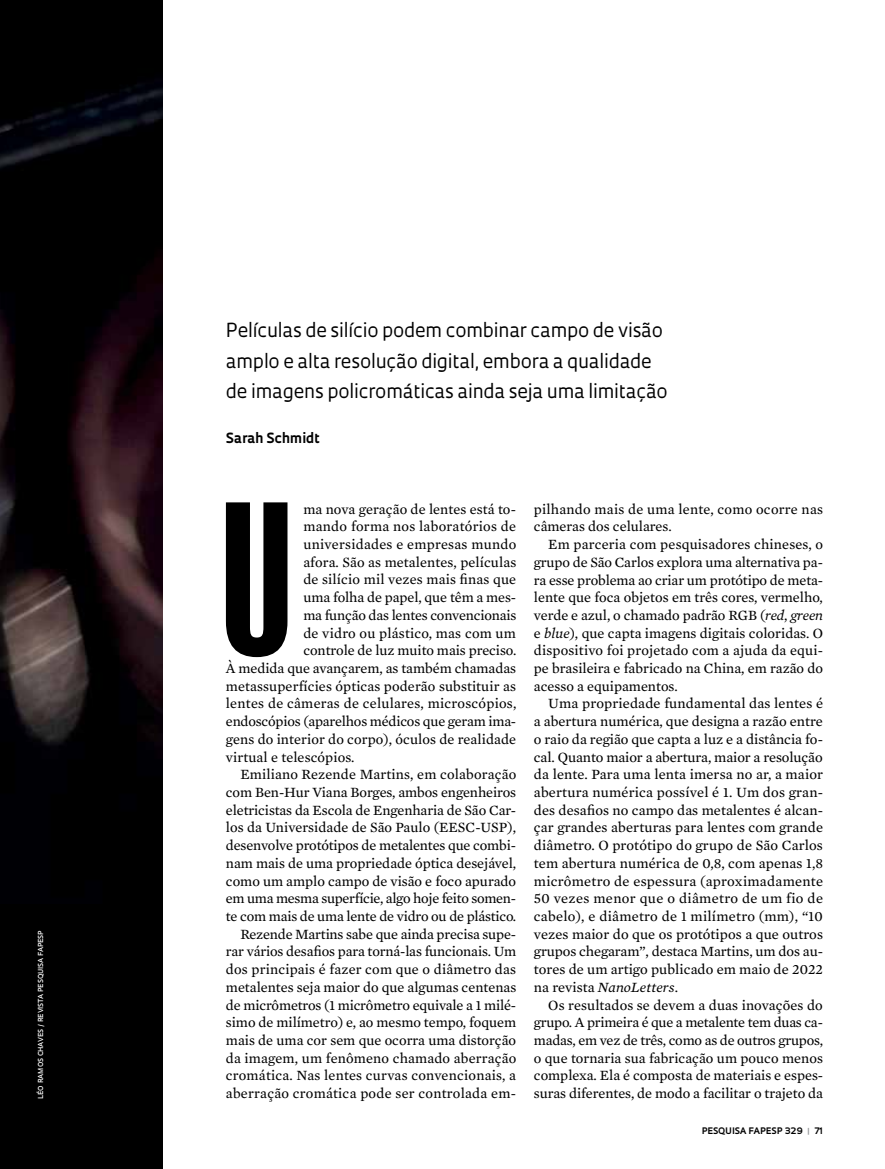
<style>
.page{position:relative;width:885px;height:1169px;background:#fff}
.page>*{position:absolute;margin:0;border:0;box-sizing:border-box;transform-origin:0 0}
.t1{font:195.45px "Swiss 924 BT Regular B";color:#000}
.t2{font:18.75px/30.9px "Oculum";letter-spacing:-.01em;color:#000}
.t3{font:14.4px/17.7px "Mercury Text G2";color:#000;text-align:justify}
.t4{font:14.4px "Mercury Text G2";letter-spacing:.02em;color:#000}
.t5{font:14.4px "Mercury Text G2";letter-spacing:-.02em;color:#000}
.t6{font:700 13.65px "Oculum";letter-spacing:-.005em;color:#000}
.t7{font:700 8.7px "Oculum";letter-spacing:.015em;color:#000}
.t8{font:600 6.75px "Oculum";letter-spacing:.015em;color:#fff}
.s1{font-style:italic}
.s2{color:#939598}
</style>
<div class="page">
<div style="left:0;top:0;width:163px;height:1168px;background:#000"></div>
<img style="left:0;top:80px;width:163px;height:666px">
<p class="t8" style="left:36px;top:1098px;width:170px;rotate:-90deg">LÉO RAMOS CHAVES / REVISTA PESQUISA FAPESP</p>
<h2 class="t2" style="left:226px;top:313px;width:443px">Películas de silício podem combinar campo de visão amplo e alta resolução digital, embora a qualidade de imagens policromáticas ainda seja uma limitação</h2>
<p class="t6" style="left:226px;top:428px;width:95px">Sarah Schmidt</p>
<h1 class="t1" style="left:220px;top:463px;width:75px">U</h1>
<p class="t3" style="left:303px;top:499px;width:214px">ma nova geração de lentes está to-</p>
<p class="t4" style="left:303px;top:516px;width:214px">mando forma nos laboratórios de</p>
<p class="t4" style="left:303px;top:534px;width:215px">universidades e empresas mundo</p>
<p class="t3" style="left:303px;top:552px;width:214px">afora. São as metalentes, películas</p>
<p class="t3" style="left:303px;top:570px;width:214px">de silício mil vezes mais finas que</p>
<p class="t3" style="left:303px;top:588px;width:214px">uma folha de papel, que têm a mes-</p>
<p class="t3" style="left:303px;top:605px;width:214px">ma função das lentes convencionais</p>
<p class="t3" style="left:303px;top:623px;width:214px">de vidro ou plástico, mas com um</p>
<p class="t3" style="left:303px;top:641px;width:215px">controle de luz muito mais preciso.</p>
<p class="t3" style="left:226px;top:658px;width:292px">À medida que avançarem, as também chamadas</p>
<p class="t3" style="left:226px;top:676px;width:292px">metassuperfícies ópticas poderão substituir as</p>
<p class="t4" style="left:226px;top:693px;width:292px">lentes de câmeras de celulares, microscópios,</p>
<p class="t3" style="left:226px;top:711px;width:292px">endoscópios (aparelhos médicos que geram ima-</p>
<p class="t3" style="left:226px;top:729px;width:292px">gens do interior do corpo), óculos de realidade</p>
<p class="t3" style="left:226px;top:747px;width:130px">virtual e telescópios.</p>
<p class="t3" style="left:240px;top:765px;width:277px">Emiliano Rezende Martins, em colaboração</p>
<p class="t3" style="left:226px;top:782px;width:292px">com Ben-Hur Viana Borges, ambos engenheiros</p>
<p class="t3" style="left:226px;top:800px;width:292px">eletricistas da Escola de Engenharia de São Car-</p>
<p class="t3" style="left:226px;top:818px;width:292px">los da Universidade de São Paulo (EESC-USP),</p>
<p class="t3" style="left:226px;top:835px;width:292px">desenvolve protótipos de metalentes que combi-</p>
<p class="t3" style="left:226px;top:853px;width:292px">nam mais de uma propriedade óptica desejável,</p>
<p class="t3" style="left:226px;top:871px;width:292px">como um amplo campo de visão e foco apurado</p>
<p class="t5" style="left:226px;top:888px;width:292px">em uma mesma superfície, algo hoje feito somen-</p>
<p class="t3" style="left:226px;top:906px;width:292px">te com mais de uma lente de vidro ou de plástico.</p>
<p class="t3" style="left:240px;top:924px;width:277px">Rezende Martins sabe que ainda precisa supe-</p>
<p class="t3" style="left:226px;top:942px;width:292px">rar vários desafios para torná-las funcionais. Um</p>
<p class="t3" style="left:226px;top:959px;width:292px">dos principais é fazer com que o diâmetro das</p>
<p class="t3" style="left:226px;top:977px;width:292px">metalentes seja maior do que algumas centenas</p>
<p class="t3" style="left:226px;top:995px;width:292px">de micrômetros (1 micrômetro equivale a 1 milé-</p>
<p class="t3" style="left:226px;top:1012px;width:292px">simo de milímetro) e, ao mesmo tempo, foquem</p>
<p class="t3" style="left:226px;top:1030px;width:292px">mais de uma cor sem que ocorra uma distorção</p>
<p class="t3" style="left:226px;top:1048px;width:292px">da imagem, um fenômeno chamado aberração</p>
<p class="t3" style="left:226px;top:1066px;width:292px">cromática. Nas lentes curvas convencionais, a</p>
<p class="t3" style="left:226px;top:1083px;width:292px">aberração cromática pode ser controlada em-</p>
<p class="t3" style="left:534px;top:499px;width:291px">pilhando mais de uma lente, como ocorre nas câmeras dos celulares.</p>
<p class="t3" style="left:534px;top:534px;width:291px;text-indent:14px">Em parceria com pesquisadores chineses, o grupo de São Carlos explora uma alternativa pa&shy;ra esse problema ao criar um protótipo de meta&shy;lente que foca objetos em três cores, vermelho, verde e azul, o chamado padrão RGB (<span class="s1">red</span>, <span class="s1">green </span>e <span class="s1">blue</span>), que capta imagens digitais coloridas. O dispositivo foi projetado com a ajuda da equi&shy;pe brasileira e fabricado na China, em razão do acesso a equipamentos.</p>
<p class="t3" style="left:534px;top:694px;width:291px;text-indent:14px">Uma propriedade fundamental das lentes é a abertura numérica, que designa a razão entre o raio da região que capta a luz e a distância fo&shy;cal. Quanto maior a abertura, maior a resolução da lente. Para uma lenta imersa no ar, a maior abertura numérica possível é 1. Um dos gran&shy;des desafios no campo das metalentes é alcan&shy;çar grandes aberturas para lentes com grande diâmetro. O protótipo do grupo de São Carlos tem abertura numérica de 0,8, com apenas 1,8 micrômetro de espessura (aproximadamente 50 vezes menor que o diâmetro de um fio de cabelo), e diâmetro de 1 milímetro (mm), “10 vezes maior do que os protótipos a que outros grupos chegaram”, destaca Martins, um dos au&shy;tores de um artigo publicado em maio de 2022 na revista <span class="s1">NanoLetters</span>.</p>
<p class="t3" style="left:534px;top:995px;width:291px;text-indent:14px">Os resultados se devem a duas inovações do grupo. A primeira é que a metalente tem duas ca&shy;madas, em vez de três, como as de outros grupos, o que tornaria sua fabricação um pouco menos complexa. Ela é composta de materiais e espes&shy;suras diferentes, de modo a facilitar o trajeto da</p>
<p class="t7" style="left:702px;top:1124px;width:123px">PESQUISA FAPESP 329 <span class="s2">|</span> 71</p>
</div>
